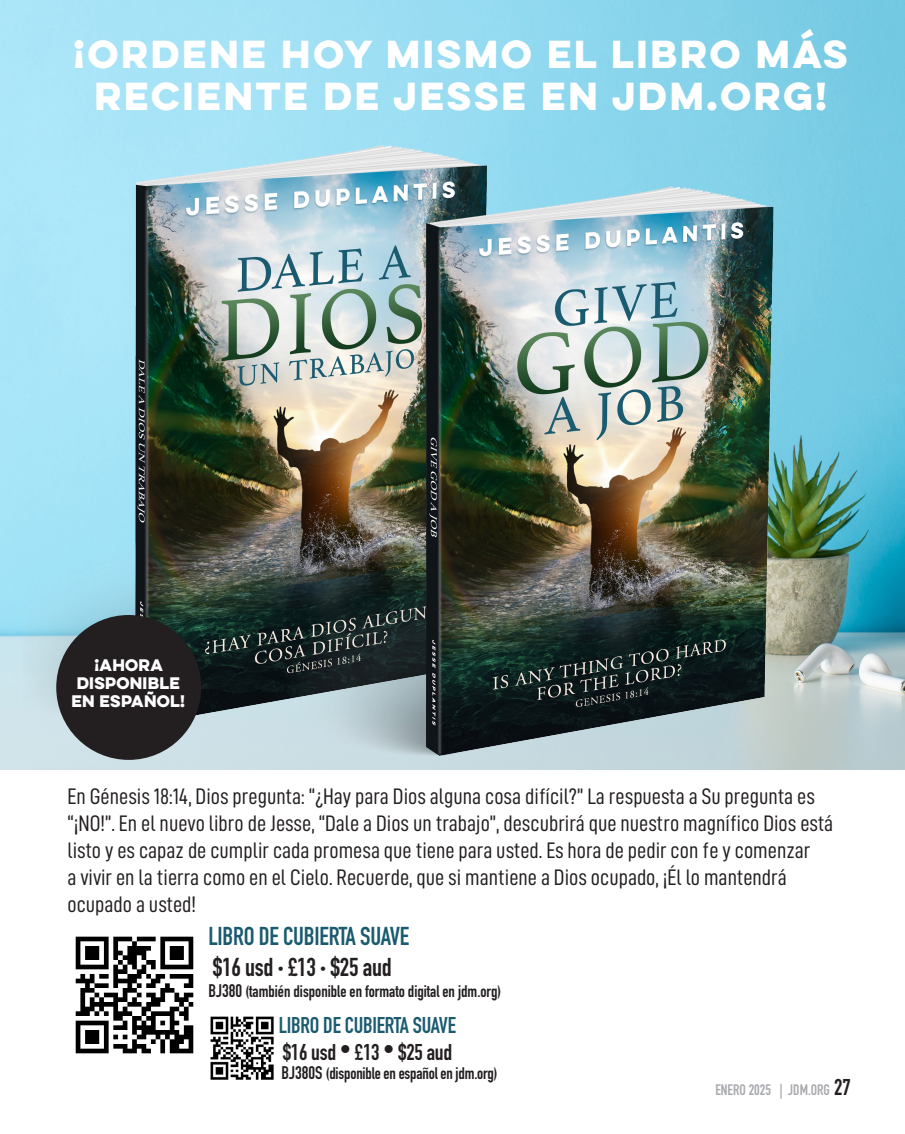
<style>
.page{position:relative;width:905px;height:1134px;background:#fff}
.page>*{position:absolute;margin:0;border:0;box-sizing:border-box;transform-origin:0 0}
.t1{font:700 34.95px "Lulo Clean W01 One";letter-spacing:-.15em;color:#fff}
.t2{font:700 25.5px/30.6px "DIN Condensed";letter-spacing:-.01em;color:#1a5b6f}
.t3{font:22.5px/27px "D DIN Condensed";color:#231f20}
.t4{font:700 22.5px/27px "DIN Condensed";letter-spacing:-.01em;color:#1a5b6f}
.t5{font:700 16.5px "DIN Condensed";color:#231f20}
.t6{font:700 15px/18px "Lulo Clean W01 One";letter-spacing:-.21em;color:#fff;text-align:center}
.t7{font:700 15px "DIN Condensed";color:#a8a9ad}
.s1{color:#231f20}
.s2{font-size:12px;color:#231f20}
.s3{font-size:18px}
.s4{font-size:22.5px;color:#231f20}
</style>
<div class="page">
<img style="left:0;top:0;width:904px;height:770px">
<img style="left:75px;top:936px;width:119px;height:118px">
<img style="left:210px;top:1016px;width:64px;height:64px">
<img style="left:24px;top:112px;width:520px;height:636px">
<img style="left:258px;top:154px;width:571px;height:616px">
<div style="left:56px;top:615px;width:145px;height:145px;background:#231f20;border-radius:50%"></div>
<p class="t1" style="left:74px;top:29px;width:783px">¡ORDENE HOY MISMO EL LIBRO MÁS</p>
<p class="t1" style="left:94px;top:71px;width:742px">RECIENTE DE JESSE EN JDM.ORG!</p>
<p class="t6" style="left:71px;top:655px;width:119px">¡AHORA<br>DISPONIBLE<br>EN ESPAÑOL!</p>
<p class="t3" style="left:67px;top:783px;width:767px">En Génesis 18:14, Dios pregunta: “¿Hay para Dios alguna cosa difícil?” La respuesta a Su pregunta es “¡NO!”. En el nuevo libro de Jesse, “Dale a Dios un trabajo”, descubrirá que nuestro magnífico Dios está listo y es capaz de cumplir cada promesa que tiene para usted. Es hora de pedir con fe y comenzar<br>a vivir en la tierra como en el Cielo. Recuerde, que si mantiene a Dios ocupado, ¡Él lo mantendrá ocupado a usted!</p>
<p class="t2" style="left:208px;top:921px;width:202px">LIBRO DE CUBIERTA SUAVE <span class="s1">$16 usd</span> <span class="s2">•</span> <span class="s1">£13</span> <span class="s2">•</span> <span class="s1">$25 aud</span></p>
<p class="t5" style="left:208px;top:980px;width:294px"><span class="s3">BJ380</span> (también disponible en formato digital en jdm.org)</p>
<p class="t4" style="left:279px;top:1011px;width:179px">LIBRO DE CUBIERTA SUAVE <span class="s1">$16 usd • £13 • $25 aud</span></p>
<p class="t5" style="left:281px;top:1062px;width:217px"><span class="s3">BJ380S</span> (disponible en español en jdm.org)</p>
<p class="t7" style="left:715px;top:1079px;width:137px">ENERO 2025 | JDM.ORG <span class="s4">27</span></p>
</div>
